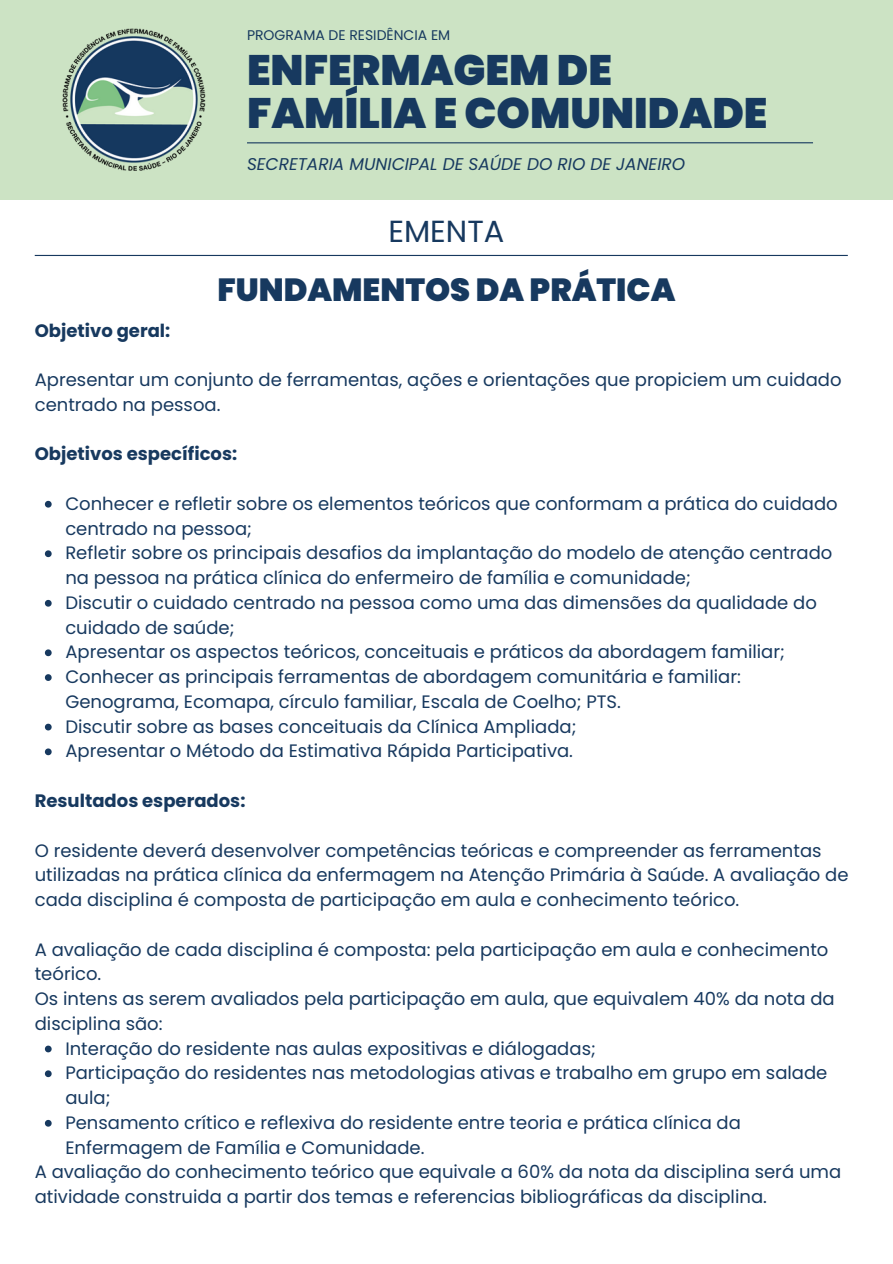
<style>
.page{position:relative;width:893px;height:1264px;background:#fff}
.page>*{position:absolute;margin:0;border:0;box-sizing:border-box;transform-origin:0 0}
.t1{font:900 42.45px/42.8px "Poppins";color:#17395f}
.t2{font:900 31.95px "Poppins";color:#17395f}
.t3{font:30.45px "Poppins";color:#17395f}
.t4{font:18px/24.8px "Poppins";color:#17395f}
.t5{font:700 18px "Poppins";color:#17395f}
.t6{font:italic 16.95px "Poppins";color:#17395f}
.t7{font:13.95px "Poppins";color:#17395f}
</style>
<div class="page">
<div style="left:0;top:0;width:892px;height:200px;background:#cce3c4"></div>
<hr style="left:247px;top:142px;width:566px;height:1px;background:#17395f">
<hr style="left:35px;top:255px;width:812px;height:1px;background:#17395f">
<svg style="left:45px;top:501px;width:7px;height:6px"></svg>
<svg style="left:45px;top:550px;width:7px;height:7px"></svg>
<svg style="left:45px;top:600px;width:7px;height:6px"></svg>
<svg style="left:45px;top:649px;width:7px;height:7px"></svg>
<svg style="left:45px;top:674px;width:7px;height:7px"></svg>
<svg style="left:45px;top:723px;width:7px;height:7px"></svg>
<svg style="left:45px;top:748px;width:7px;height:7px"></svg>
<svg style="left:45px;top:1045px;width:7px;height:7px"></svg>
<svg style="left:45px;top:1070px;width:7px;height:7px"></svg>
<svg style="left:45px;top:1119px;width:7px;height:7px"></svg>
<img style="left:62px;top:28px;width:144px;height:143px">
<p class="t7" style="left:247px;top:25px;width:205px">PROGRAMA DE RESIDÊNCIA EM</p>
<p class="t1" style="left:247px;top:49px;width:522px">ENFERMAGEM DE<br>FAMÍLIA E COMUNIDADE</p>
<p class="t6" style="left:247px;top:152px;width:439px">SECRETARIA MUNICIPAL DE SAÚDE DO RIO DE JANEIRO</p>
<p class="t3" style="left:388px;top:210px;width:117px">EMENTA</p>
<p class="t2" style="left:217px;top:267px;width:459px">FUNDAMENTOS DA PRÁTICA</p>
<p class="t5" style="left:35px;top:317px;width:137px">Objetivo geral:</p>
<p class="t4" style="left:35px;top:367px;width:808px">Apresentar um conjunto de ferramentas, ações e orientações que propiciem um cuidado centrado na pessoa.</p>
<p class="t5" style="left:35px;top:441px;width:204px">Objetivos específicos:</p>
<p class="t4" style="left:65px;top:491px;width:773px">Conhecer e refletir sobre os elementos teóricos que conformam a prática do cuidado centrado na pessoa;</p>
<p class="t4" style="left:65px;top:540px;width:768px">Refletir sobre os principais desafios da implantação do modelo de atenção centrado na pessoa na prática clínica do enfermeiro de família e comunidade;</p>
<p class="t4" style="left:65px;top:590px;width:753px">Discutir o cuidado centrado na pessoa como uma das dimensões da qualidade do cuidado de saúde;</p>
<p class="t4" style="left:65px;top:639px;width:721px">Apresentar os aspectos teóricos, conceituais e práticos da abordagem familiar;</p>
<p class="t4" style="left:65px;top:664px;width:677px">Conhecer as principais ferramentas de abordagem comunitária e familiar:<br>Genograma, Ecomapa, círculo familiar, Escala de Coelho; PTS.</p>
<p class="t4" style="left:65px;top:714px;width:512px">Discutir sobre as bases conceituais da Clínica Ampliada;</p>
<p class="t4" style="left:65px;top:738px;width:509px">Apresentar o Método da Estimativa Rápida Participativa.</p>
<p class="t5" style="left:35px;top:788px;width:212px">Resultados esperados:</p>
<p class="t4" style="left:35px;top:837px;width:815px">O residente deverá desenvolver competências teóricas e compreender as ferramentas utilizadas na prática clínica da enfermagem na Atenção Primária à Saúde. A avaliação de cada disciplina é composta de participação em aula e conhecimento teórico.</p>
<p class="t4" style="left:35px;top:936px;width:795px">A avaliação de cada disciplina é composta: pela participação em aula e conhecimento teórico.</p>
<p class="t4" style="left:35px;top:986px;width:801px">Os intens as serem avaliados pela participação em aula, que equivalem 40% da nota da disciplina são:</p>
<p class="t4" style="left:65px;top:1035px;width:532px">Interação do residente nas aulas expositivas e diálogadas;</p>
<p class="t4" style="left:65px;top:1060px;width:763px">Participação do residentes nas metodologias ativas e trabalho em grupo em salade aula;</p>
<p class="t4" style="left:65px;top:1110px;width:677px">Pensamento crítico e reflexiva do residente entre teoria e prática clínica da<br>Enfermagem de Família e Comunidade.</p>
<p class="t4" style="left:35px;top:1159px;width:807px">A avaliação do conhecimento teórico que equivale a 60% da nota da disciplina será uma atividade construida a partir dos temas e referencias bibliográficas da disciplina.</p>
</div>
